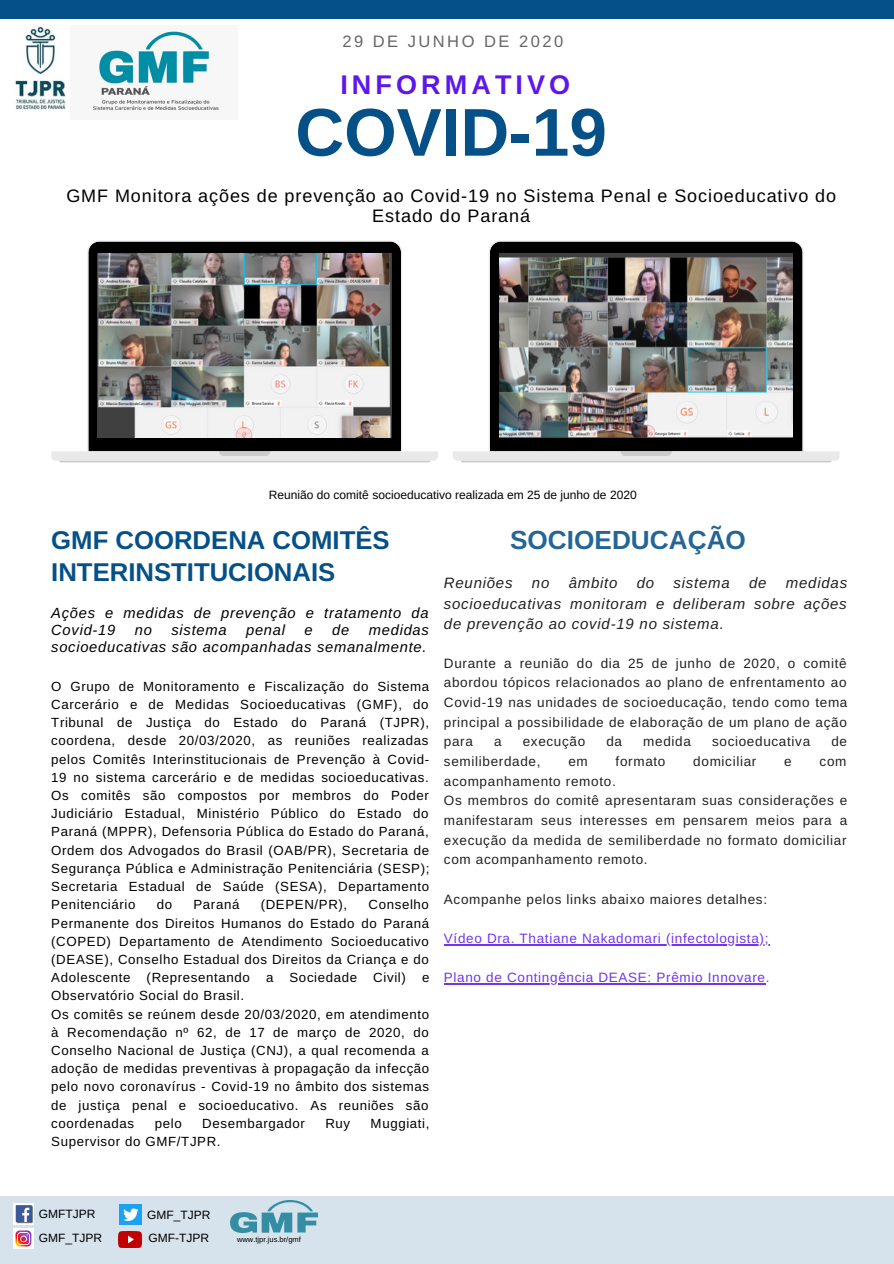
<style>
.page{position:relative;width:894px;height:1264px;background:#fff}
.page>*{position:absolute;margin:0;border:0;box-sizing:border-box;transform-origin:0 0}
.t1{font:700 67.5px "Arimo";color:#055087}
.t2{font:700 27px "Arimo";letter-spacing:.15em;color:#5e17eb}
.t3{font:700 26.25px "Arimo";color:#055087}
.t4{font:700 25.65px/32.1px "Arimo";color:#055087}
.t5{font:18px/20.2px "Arimo";letter-spacing:.05em;color:#000;text-align:center}
.t6{font:16.5px "Arimo";letter-spacing:.15em;color:#666}
.t7{font:italic 15px/20.7px "Arimo";letter-spacing:.05em;color:#000;text-align:justify}
.t8{font:italic 14.7px/17.1px "Arimo";letter-spacing:.05em;color:#000}
.t9{font:13.5px/19.6px "Arimo";letter-spacing:.05em;color:#000;text-align:justify}
.t10{font:13.5px "Arimo";letter-spacing:.05em;color:#5e17eb}
.t11{font:13.2px/18.1px "Arimo";letter-spacing:.05em;color:#000;text-align:justify}
.t12{font:12px "Arimo";color:#000}
.t13{font:7.5px "Arimo";color:#000}
</style>
<div class="page">
<div style="left:0;top:0;width:893px;height:19px;background:#055087"></div>
<div style="left:0;top:1196px;width:893px;height:67px;background:#d7e3ec"></div>
<img style="left:13px;top:1228px;width:20px;height:20px">
<img style="left:13px;top:1203px;width:20px;height:21px">
<img style="left:120px;top:1204px;width:21px;height:20px">
<img style="left:15px;top:26px;width:51px;height:84px">
<img style="left:92px;top:31px;width:127px;height:80px">
<svg style="left:51px;top:240px;width:387px;height:220px"></svg>
<svg style="left:59px;top:451px;width:371px;height:11px;background:#e3e3e3"></svg>
<img style="left:98px;top:254px;width:293px;height:183px">
<svg style="left:453px;top:240px;width:386px;height:220px"></svg>
<svg style="left:460px;top:451px;width:371px;height:11px;background:#e3e3e3"></svg>
<img style="left:499px;top:254px;width:293px;height:183px">
<img style="left:119px;top:1231px;width:22px;height:15px">
<hr style="left:444px;top:944px;width:324px;height:1px;background:#5e17eb">
<hr style="left:444px;top:983px;width:321px;height:1px;background:#5e17eb">
<img style="left:230px;top:1200px;width:87px;height:32px">
<p class="t6" style="left:342px;top:32px;width:222px">29 DE JUNHO DE 2020</p>
<h2 class="t2" style="left:340px;top:69px;width:231px">INFORMATIVO</h2>
<h1 class="t1" style="left:295px;top:95px;width:313px">COVID-19</h1>
<h3 class="t5" style="left:66px;top:185px;width:771px">GMF Monitora ações de prevenção ao Covid-19 no Sistema Penal e Socioeducativo do<br>Estado do Paraná</h3>
<p class="t12" style="left:269px;top:488px;width:369px">Reunião do comitê socioeducativo realizada em 25 de junho de 2020</p>
<h3 class="t4" style="left:51px;top:524px;width:340px">GMF COORDENA COMITÊS<br>INTERINSTITUCIONAIS</h3>
<p class="t8" style="left:51px;top:604px;width:378px">Ações e medidas de prevenção e tratamento da<br>Covid-19</p>
<p class="t8" style="left:51px;top:621px;width:379px;text-align:right">medidas<br>socioeducativas são acompanhadas semanalmente.</p>
<p class="t8" style="left:135px;top:621px;width:19px">no</p>
<p class="t8" style="left:171px;top:621px;width:57px">sistema</p>
<p class="t8" style="left:246px;top:621px;width:40px">penal</p>
<p class="t8" style="left:304px;top:621px;width:10px">e</p>
<p class="t8" style="left:332px;top:621px;width:19px">de</p>
<p class="t11" style="left:51px;top:677px;width:379px">O Grupo de Monitoramento e Fiscalização do Sistema Carcerário e de Medidas Socioeducativas (GMF), do Tribunal de Justiça do Estado do Paraná (TJPR), coordena, desde 20/03/2020, as reuniões realizadas pelos Comitês Interinstitucionais de Prevenção à Covid-19 no sistema carcerário e de medidas socioeducativas.<br>Os comitês são compostos por membros do Poder Judiciário Estadual, Ministério Público do Estado do Paraná (MPPR), Defensoria Pública do Estado do Paraná, Ordem dos Advogados do Brasil (OAB/PR), Secretaria de Segurança Pública e Administração Penitenciária (SESP); Secretaria Estadual de Saúde (SESA), Departamento Penitenciário</p>
<p class="t11" style="left:157px;top:895px;width:17px">do</p>
<p class="t11" style="left:193px;top:895px;width:47px">Paraná</p>
<p class="t11" style="left:260px;top:895px;width:88px">(DEPEN/PR),</p>
<p class="t11" style="left:51px;top:895px;width:379px;text-align:left;text-indent:317px">Conselho Permanente dos Direitos Humanos do Estado do Paraná (COPED) Departamento de Atendimento Socioeducativo (DEASE), Conselho Estadual dos Direitos da Criança e do Adolescente (Representando a Sociedade Civil) e Observatório Social do Brasil.<br>Os comitês se reúnem desde 20/03/2020, em atendimento à Recomendação nº 62, de 17 de março de 2020, do Conselho Nacional de Justiça (CNJ), a qual recomenda a adoção de medidas preventivas à propagação da infecção pelo novo coronavírus - Covid-19 no âmbito dos sistemas de justiça penal e socioeducativo. As reuniões são coordenadas</p>
<p class="t11" style="left:155px;top:1114px;width:28px">pelo</p>
<p class="t11" style="left:202px;top:1114px;width:104px">Desembargador</p>
<p class="t11" style="left:325px;top:1114px;width:26px">Ruy</p>
<p class="t11" style="left:370px;top:1114px;width:60px">Muggiati,</p>
<p class="t11" style="left:51px;top:1132px;width:171px">Supervisor do GMF/TJPR.</p>
<h3 class="t3" style="left:510px;top:525px;width:237px">SOCIOEDUCAÇÃO</h3>
<p class="t7" style="left:444px;top:572px;width:70px">Reuniões</p>
<p class="t7" style="left:531px;top:572px;width:19px">no</p>
<p class="t7" style="left:568px;top:572px;width:50px">âmbito</p>
<p class="t7" style="left:636px;top:572px;width:19px">do</p>
<p class="t7" style="left:673px;top:572px;width:58px">sistema</p>
<p class="t7" style="left:749px;top:572px;width:19px">de</p>
<p class="t7" style="left:444px;top:572px;width:404px;text-indent:342px">medidas socioeducativas monitoram e deliberam sobre ações de prevenção ao covid-19 no sistema.</p>
<p class="t9" style="left:444px;top:653px;width:405px">Durante a reunião do dia 25 de junho de 2020, o comitê abordou tópicos relacionados ao plano de enfrentamento ao Covid-19 nas unidades de socioeducação, tendo como tema principal a possibilidade de elaboração de um plano de ação para</p>
<p class="t9" style="left:494px;top:731px;width:9px">a</p>
<p class="t9" style="left:522px;top:731px;width:64px">execução</p>
<p class="t9" style="left:606px;top:731px;width:17px">da</p>
<p class="t9" style="left:643px;top:731px;width:49px">medida</p>
<p class="t9" style="left:711px;top:731px;width:100px">socioeducativa</p>
<p class="t9" style="left:831px;top:731px;width:17px">de</p>
<p class="t9" style="left:444px;top:751px;width:98px">semiliberdade,</p>
<p class="t9" style="left:568px;top:751px;width:21px">em</p>
<p class="t9" style="left:615px;top:751px;width:51px">formato</p>
<p class="t9" style="left:693px;top:751px;width:65px">domiciliar</p>
<p class="t9" style="left:784px;top:751px;width:9px">e</p>
<p class="t9" style="left:819px;top:751px;width:28px">com</p>
<p class="t9" style="left:444px;top:771px;width:405px;text-align:left">acompanhamento remoto.<br>Os membros do comitê apresentaram suas considerações e manifestaram seus interesses em pensarem meios para a execução da medida de semiliberdade no formato domiciliar com acompanhamento remoto.</p>
<p class="t9" style="left:444px;top:889px;width:324px">Acompanhe pelos links abaixo maiores detalhes:</p>
<p class="t10" style="left:444px;top:930px;width:326px">Vídeo Dra. Thatiane Nakadomari (infectologista);</p>
<p class="t10" style="left:444px;top:970px;width:327px">Plano de Contingência DEASE: Prêmio Innovare.</p>
<p class="t12" style="left:39px;top:1207px;width:58px">GMFTJPR</p>
<p class="t12" style="left:147px;top:1207px;width:65px">GMF_TJPR</p>
<p class="t12" style="left:39px;top:1231px;width:65px">GMF_TJPR</p>
<p class="t12" style="left:148px;top:1231px;width:62px">GMF-TJPR</p>
<p class="t13" style="left:237px;top:1235px;width:65px">www.tjpr.jus.br/gmf</p>
</div>
